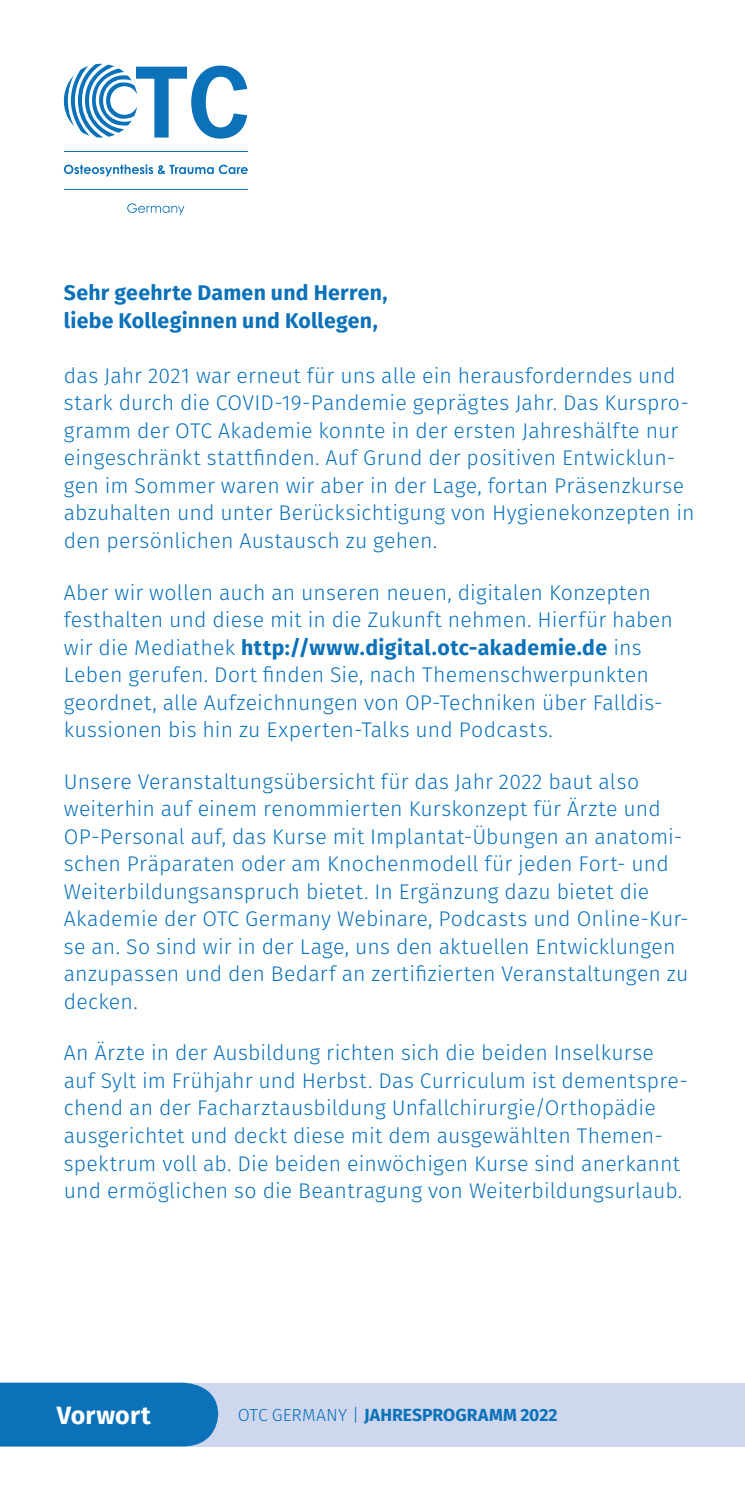
<style>
.page{position:relative;width:745px;height:1489px;background:#fff}
.page>*{position:absolute;margin:0;border:0;box-sizing:border-box;transform-origin:0 0}
.t1{font:700 25px "Fira Sans";letter-spacing:.005em;color:#fff}
.t2{font:300 21.25px/27.5px "Fira Sans";letter-spacing:.01em;color:#0b72ba}
.t3{font:700 21.25px/27.5px "Fira Sans";letter-spacing:.015em;color:#0b72ba}
.t4{font:700 17.5px "Fira Sans";color:#0b72ba}
.s1{font-weight:700}
.s2{font-weight:300}
</style>
<div class="page">
<div style="left:0;top:1382px;width:744px;height:64px;background:#ced7ed"></div>
<div style="left:0;top:1382px;width:218px;height:64px;background:#0b72ba"></div>
<svg style="left:64px;top:64px;width:183px;height:75px"></svg>
<hr style="left:64px;top:151px;width:184px;height:1px;background:#0b72ba">
<hr style="left:64px;top:190px;width:184px;height:1px;background:#0b72ba">
<svg style="left:64px;top:164px;width:184px;height:12px"></svg>
<svg style="left:127px;top:203px;width:57px;height:12px"></svg>
<p class="t3" style="left:64px;top:278px;width:325px">Sehr geehrte Damen und Herren, liebe Kolleginnen und Kollegen,</p>
<p class="t2" style="left:64px;top:361px;width:632px">das Jahr 2021 war erneut für uns alle ein herausforderndes und stark durch die COVID-19-Pandemie geprägtes Jahr. Das Kurspro&shy;gramm der OTC Akademie konnte in der ersten Jahreshälfte nur eingeschränkt stattfinden. Auf Grund der positiven Entwicklun&shy;gen im Sommer waren wir aber in der Lage, fortan Präsenzkurse abzuhalten und unter Berücksichtigung von Hygienekonzepten in den persönlichen Austausch zu gehen.</p>
<p class="t2" style="left:64px;top:578px;width:610px">Aber wir wollen auch an unseren neuen, digitalen Konzepten festhalten und diese mit in die Zukunft nehmen. Hierfür haben wir die Mediathek <span class="s1">http://www.digital.otc-akademie.de</span> ins Leben gerufen. Dort finden Sie, nach Themenschwerpunkten geordnet, alle Aufzeichnungen von OP-Techniken über Falldis&shy;kussionen bis hin zu Experten-Talks und Podcasts.</p>
<p class="t2" style="left:64px;top:767px;width:626px">Unsere Veranstaltungsübersicht für das Jahr 2022 baut also weiterhin auf einem renommierten Kurskonzept für Ärzte und OP-Personal auf, das Kurse mit Implantat-Übungen an anatomi&shy;schen Präparaten oder am Knochenmodell für jeden Fort- und Weiterbildungsanspruch bietet. In Ergänzung dazu bietet die Akademie der OTC Germany Webinare, Podcasts und Online-Kur&shy;se an. So sind wir in der Lage, uns den aktuellen Entwicklungen anzupassen und den Bedarf an zertifizierten Veranstaltungen zu decken.</p>
<p class="t2" style="left:64px;top:1039px;width:625px">An Ärzte in der Ausbildung richten sich die beiden Inselkurse auf Sylt im Frühjahr und Herbst. Das Curriculum ist dementspre&shy;chend an der Facharztausbildung Unfallchirurgie/Orthopädie ausgerichtet und deckt diese mit dem ausgewählten Themen&shy;spektrum voll ab. Die beiden einwöchigen Kurse sind anerkannt und ermöglichen so die Beantragung von Weiterbildungsurlaub.</p>
<p class="t1" style="left:57px;top:1394px;width:95px">Vorwort</p>
<p class="t4" style="left:237px;top:1400px;width:321px"><span class="s2">OTC GERMANY |</span> JAHRESPROGRAMM 2022</p>
</div>
